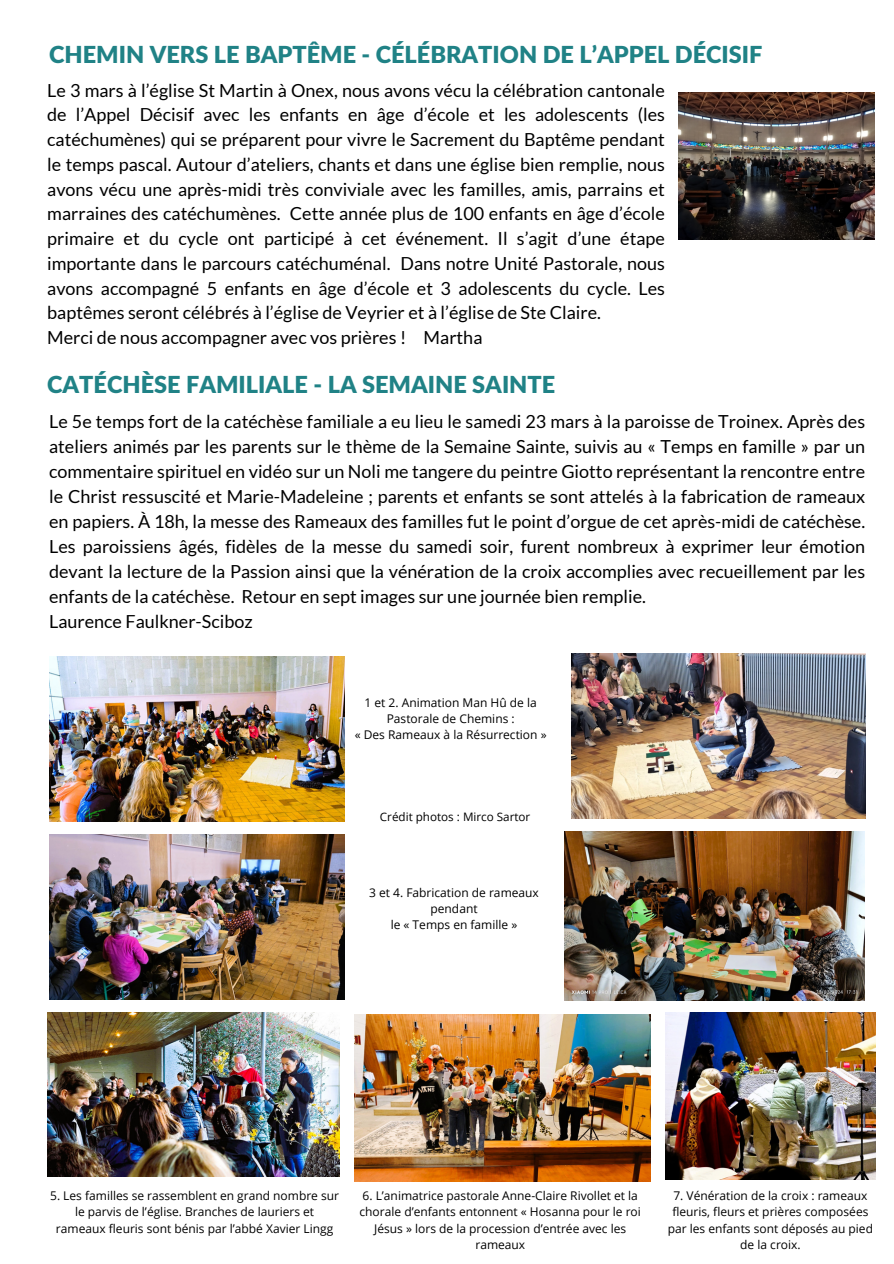
<style>
.page{position:relative;width:894px;height:1264px;background:#fff}
.page>*{position:absolute;margin:0;border:0;box-sizing:border-box;transform-origin:0 0}
.t1{font:900 23.4px "Lato Latin";color:#208286}
.t2{font:18px/24.8px "Lato";color:#000}
.t3{font:12px/16px "Open Sans";color:#000;text-align:center}
.t4{font:11.7px "Open Sans";color:#000}
</style>
<div class="page">
<img style="left:678px;top:93px;width:195px;height:146px">
<img style="left:49px;top:656px;width:295px;height:165px">
<img style="left:571px;top:653px;width:293px;height:165px">
<img style="left:49px;top:834px;width:295px;height:165px">
<img style="left:564px;top:832px;width:300px;height:168px">
<img style="left:47px;top:1012px;width:293px;height:164px">
<img style="left:354px;top:1014px;width:296px;height:167px">
<img style="left:665px;top:1012px;width:210px;height:166px">
<p class="t1" style="left:49px;top:44px;width:714px">CHEMIN VERS LE BAPTÊME - CÉLÉBRATION DE L’APPEL DÉCISIF</p>
<p class="t2" style="left:47px;top:77px;width:619px">Le 3 mars à l’église St Martin à Onex, nous avons vécu la célébration cantonale de l’Appel Décisif avec les enfants en âge d’école et les adolescents (les catéchumènes) qui se préparent pour vivre le Sacrement du Baptême pendant le temps pascal. Autour d’ateliers, chants et dans une église bien remplie, nous avons vécu une après-midi très conviviale avec les familles, amis, parrains et marraines des catéchumènes. Cette année plus de 100 enfants en âge d’école primaire et du cycle ont participé à cet événement. Il s’agit d’une étape importante dans le parcours catéchuménal. Dans notre Unité Pastorale, nous avons accompagné 5 enfants en âge d’école et 3 adolescents du cycle. Les baptêmes seront célébrés à l’église de Veyrier et à l’église de Ste Claire.<br>Merci de nous accompagner avec vos prières ! Martha</p>
<p class="t1" style="left:47px;top:374px;width:509px">CATÉCHÈSE FAMILIALE - LA SEMAINE SAINTE</p>
<p class="t2" style="left:49px;top:408px;width:817px">Le 5e temps fort de la catéchèse familiale a eu lieu le samedi 23 mars à la paroisse de Troinex. Après des ateliers animés par les parents sur le thème de la Semaine Sainte, suivis au « Temps en famille » par un commentaire spirituel en vidéo sur un Noli me tangere du peintre Giotto représentant la rencontre entre le Christ ressuscité et Marie-Madeleine ; parents et enfants se sont attelés à la fabrication de rameaux en papiers. À 18h, la messe des Rameaux des familles fut le point d’orgue de cet après-midi de catéchèse.<br>Les paroissiens âgés, fidèles de la messe du samedi soir, furent nombreux à exprimer leur émotion devant la lecture de la Passion ainsi que la vénération de la croix accomplies avec recueillement par les enfants de la catéchèse. Retour en sept images sur une journée bien remplie.<br>Laurence Faulkner-Sciboz</p>
<p class="t3" style="left:354px;top:694px;width:193px">1 et 2. Animation Man Hû de la<br>Pastorale de Chemins :<br>« Des Rameaux à la Résurrection »</p>
<p class="t4" style="left:380px;top:808px;width:152px">Crédit photos : Mirco Sartor</p>
<p class="t3" style="left:369px;top:884px;width:171px">3 et 4. Fabrication de rameaux pendant<br>le « Temps en famille »</p>
<p class="t3" style="left:50px;top:1187px;width:290px">5. Les familles se rassemblent en grand nombre sur le parvis de l’église. Branches de lauriers et rameaux fleuris sont bénis par l’abbé Xavier Lingg</p>
<p class="t3" style="left:359px;top:1187px;width:283px">6. L’animatrice pastorale Anne-Claire Rivollet et la chorale d’enfants entonnent « Hosanna pour le roi Jésus » lors de la procession d’entrée avec les rameaux</p>
<p class="t3" style="left:667px;top:1187px;width:207px">7. Vénération de la croix : rameaux fleuris, fleurs et prières composées par les enfants sont déposés au pied de la croix.</p>
</div>
